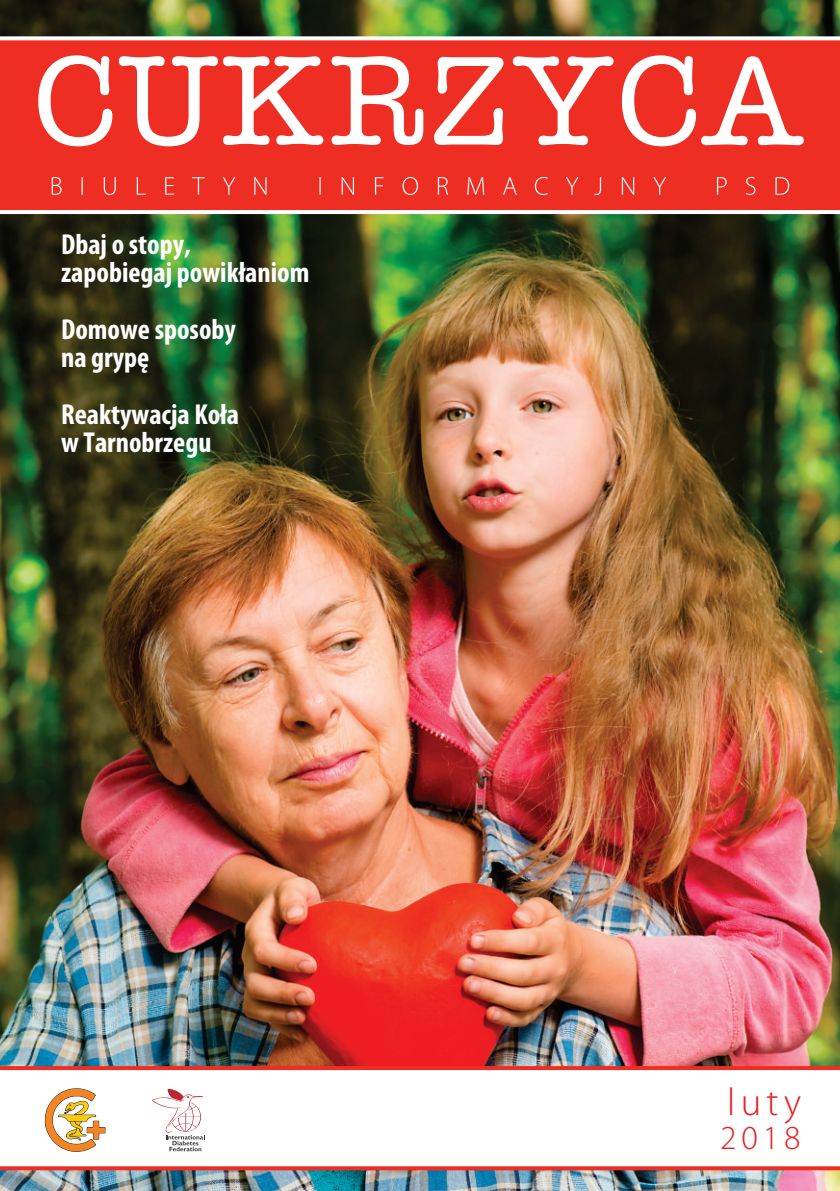
<style>
.page{position:relative;width:840px;height:1191px;background:#fff}
.page>*{position:absolute;margin:0;border:0;box-sizing:border-box;transform-origin:0 0}
.t1{font:300 38.8px "Myriad Pro";color:#ee1d23}
.t2{font:300 33.6px "Myriad Pro";color:#ee1d23}
.t3{font:700 condensed 29px/28.2px "Myriad Pl";color:#fff}
</style>
<div class="page">
<img style="left:0;top:0;width:839px;height:36px">
<img style="left:0;top:214px;width:839px;height:977px">
<div style="left:0;top:40px;width:839px;height:170px;background:#ee2e22"></div>
<svg style="left:38px;top:55px;width:74px;height:91px"></svg>
<svg style="left:119px;top:56px;width:204px;height:90px"></svg>
<svg style="left:331px;top:56px;width:92px;height:89px"></svg>
<svg style="left:434px;top:57px;width:69px;height:88px"></svg>
<svg style="left:512px;top:56px;width:101px;height:89px"></svg>
<svg style="left:621px;top:55px;width:182px;height:91px"></svg>
<svg style="left:52px;top:177px;width:736px;height:18px;background:#ef3e32"></svg>
<svg style="left:0;top:36px;width:839px;height:1px"></svg>
<div style="left:0;top:1069px;width:839px;height:99px;background:#fff"></div>
<svg style="left:45px;top:1088px;width:61px;height:64px"></svg>
<svg style="left:152px;top:1089px;width:52px;height:62px"></svg>
<hr style="left:0;top:1066px;width:839px;height:4px;background:#ee2e22">
<svg style="left:0;top:1166px;width:839px;height:4px;background:#ef3d32"></svg>
<p class="t3" style="left:61px;top:233px;width:250px">Dbaj o stopy,<br>zapobiegaj powikłaniom</p>
<p class="t3" style="left:61px;top:317px;width:176px">Domowe sposoby na grypę</p>
<p class="t3" style="left:61px;top:402px;width:179px">Reaktywacja Koła w Tarnobrzegu</p>
<h1 class="t1" style="left:726px;top:1086px;width:75px">luty</h1>
<p class="t2" style="left:719px;top:1123px;width:82px">2018</p>
</div>
